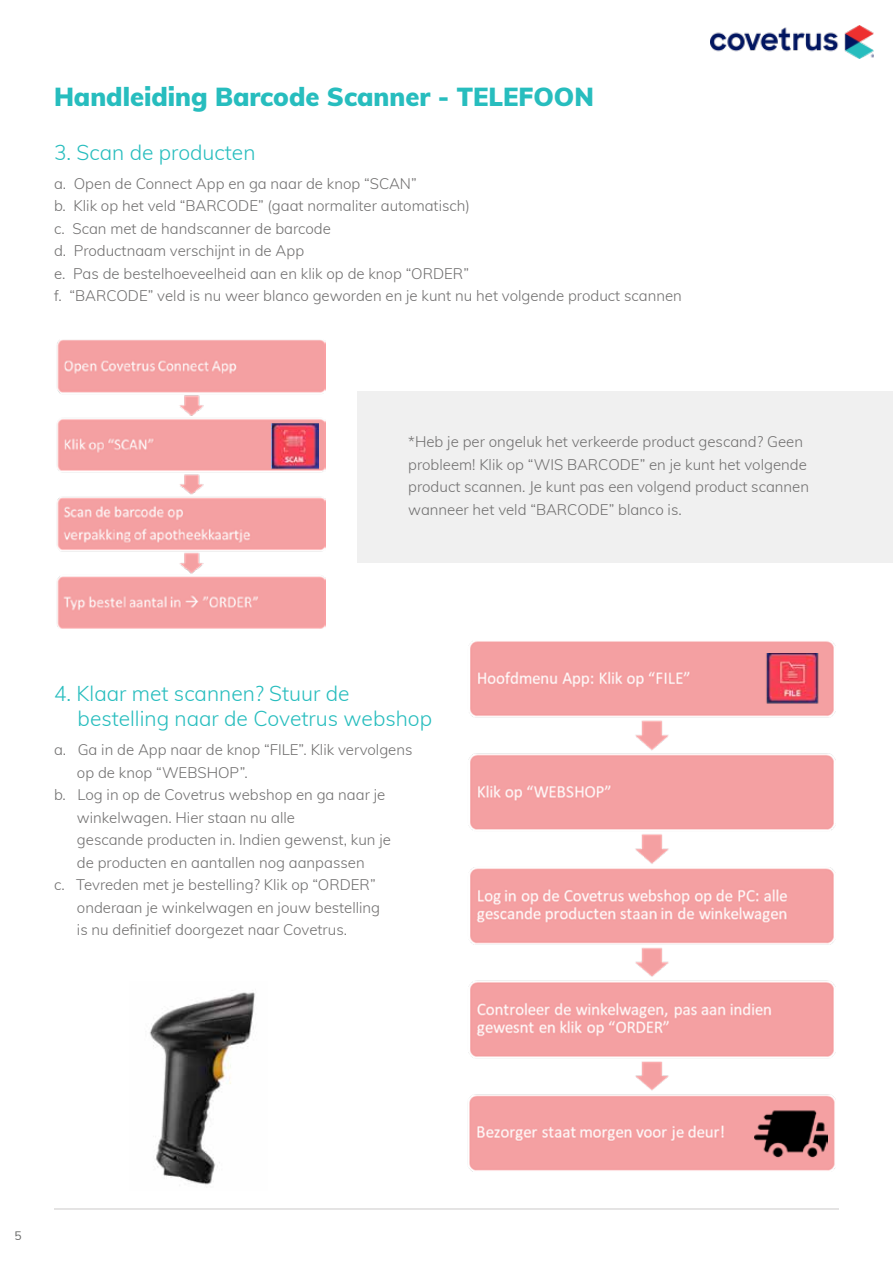
<style>
.page{position:relative;width:893px;height:1263px;background:#fff}
.page>*{position:absolute;margin:0;border:0;box-sizing:border-box;transform-origin:0 0}
.t1{font:900 25.5px "Muli";color:#27bdbe}
.t2{font:300 21px/25.2px "Muli";color:#27bdbe}
.t3{font:300 15px/22.5px "Muli";color:#706f6f}
.t4{font:12px "Muli";color:#666766}
</style>
<div class="page">
<img style="left:710px;top:26px;width:164px;height:32px">
<hr style="left:54px;top:1209px;width:785px;height:1px;background:#cbc9c9">
<div style="left:357px;top:391px;width:536px;height:171px;background:#f0f0f0"></div>
<img style="left:57px;top:340px;width:268px;height:289px">
<img style="left:272px;top:423px;width:46px;height:47px">
<img style="left:468px;top:641px;width:368px;height:531px">
<img style="left:755px;top:653px;width:73px;height:516px">
<img style="left:149px;top:992px;width:106px;height:193px">
<h1 class="t1" style="left:54px;top:78px;width:541px">Handleiding Barcode Scanner - TELEFOON</h1>
<h2 class="t2" style="left:54px;top:139px;width:203px">3. Scan de producten</h2>
<p class="t3" style="left:54px;top:171px;width:629px">a. Open de Connect App en ga naar de knop “SCAN”<br>b. Klik op het veld “BARCODE” (gaat normaliter automatisch)<br>c. Scan met de handscanner de barcode<br>d. Productnaam verschijnt in de App<br>e. Pas de bestelhoeveelheid aan en klik op de knop “ORDER”<br>f. “BARCODE” veld is nu weer blanco geworden en je kunt nu het volgende product scannen</p>
<p class="t3" style="left:408px;top:430px;width:402px">*Heb je per ongeluk het verkeerde product gescand? Geen probleem! Klik op “WIS BARCODE” en je kunt het volgende product scannen. Je kunt pas een volgend product scannen wanneer het veld “BARCODE” blanco is.</p>
<h2 class="t2" style="left:78px;top:680px;width:356px;text-indent:-24px">4. Klaar met scannen? Stuur de bestelling naar de Covetrus webshop</h2>
<p class="t3" style="left:54px;top:738px;width:360px">a. Ga in de App naar de knop “FILE”. Klik vervolgens</p>
<p class="t3" style="left:77px;top:760px;width:172px">op de knop “WEBSHOP”.</p>
<p class="t3" style="left:54px;top:783px;width:333px">b. Log in op de Covetrus webshop en ga naar je</p>
<p class="t3" style="left:77px;top:805px;width:220px">winkelwagen. Hier staan nu alle</p>
<p class="t3" style="left:77px;top:828px;width:316px">gescande producten in. Indien gewenst, kun je</p>
<p class="t3" style="left:77px;top:850px;width:289px">de producten en aantallen nog aanpassen</p>
<p class="t3" style="left:54px;top:873px;width:323px">c. Tevreden met je bestelling? Klik op “ORDER”</p>
<p class="t3" style="left:77px;top:895px;width:305px">onderaan je winkelwagen en jouw bestelling</p>
<p class="t3" style="left:77px;top:918px;width:272px">is nu definitief doorgezet naar Covetrus.</p>
<p class="t4" style="left:14px;top:1227px;width:9px">5</p>
</div>
